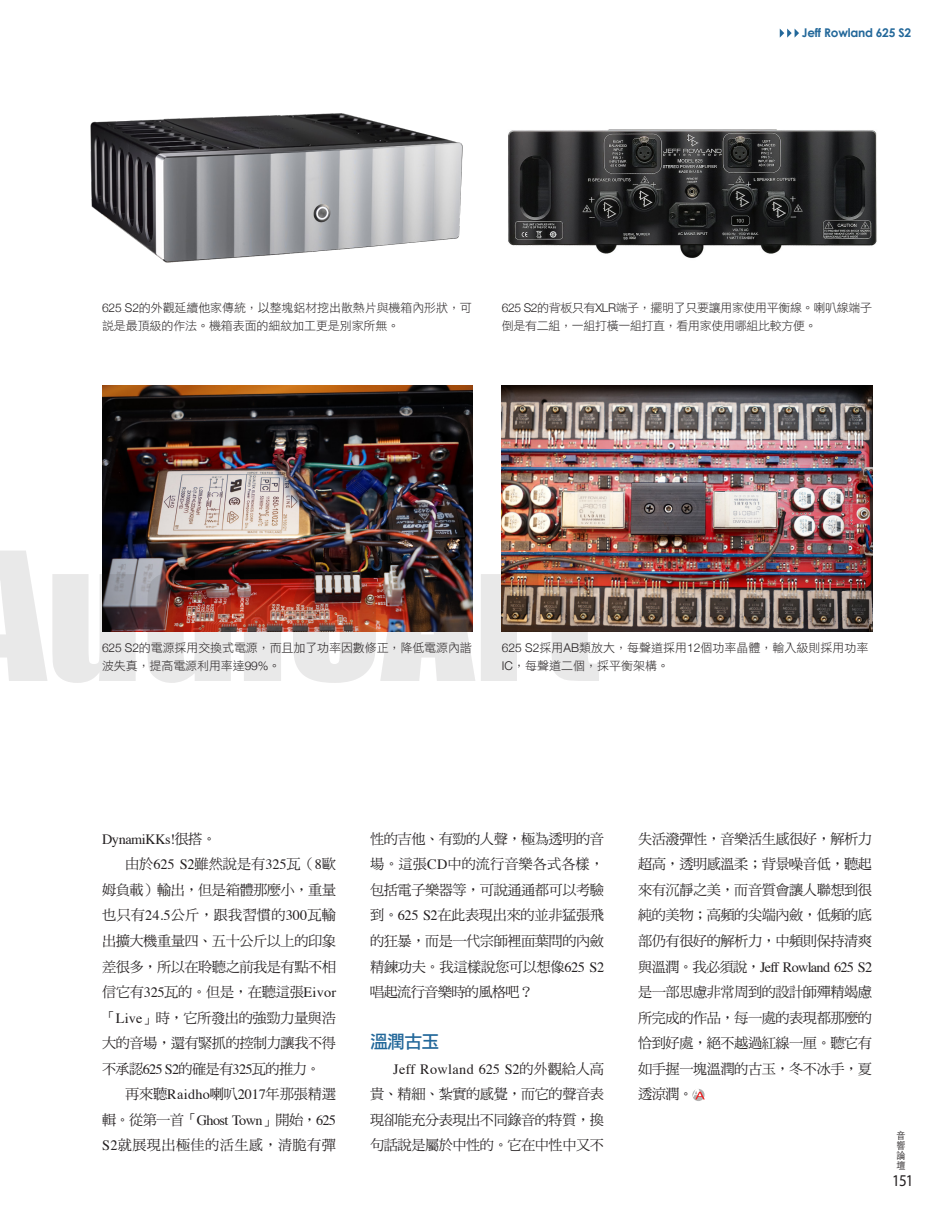
<style>
.page{position:relative;width:936px;height:1212px;background:#fff}
.page>*{position:absolute;margin:0;border:0;box-sizing:border-box;transform-origin:0 0}
.t1{font:165px "Impact";color:#231f20;scale:1.11 1}
.內標{font:18px "DF Li Hei Std W5";color:#23689a}
.t2{font:16.5px "Myriad Pro";color:#231f20;scale:.91 1}
.內文{font:14.25px/25.5px "DF Ming Std W5";letter-spacing:-.035em;color:#231f20;text-align:justify}
.內文-2{font:14.25px "Times";letter-spacing:-.03em;color:#231f20}
.t3{font:12px/18px "DF Li Hei Std W3";letter-spacing:-.01em;color:#231f20}
.t4{font:12px/18px "DF Li Hei Std W3";letter-spacing:-.03em;color:#231f20}
.t5{font:700 12px "Century Gothic";letter-spacing:-.02em;color:#23689a}
.t6{font:300 9.9px/10.2px "ST Heiti TC";color:#231f20;text-align:justify;scale:.91 1}
.s1{font-family:"Helvetica Neue";font-weight:300}
.s2{font-family:"DF Ming Std W5"}
.s3{font-family:"Times"}
</style>
<div class="page">
<svg style="left:692px;top:1089px;width:12px;height:12px"></svg>
<svg style="left:692px;top:1089px;width:12px;height:10px"></svg>
<img style="left:90px;top:113px;width:373px;height:150px">
<img style="left:508px;top:129px;width:369px;height:129px">
<img style="left:102px;top:385px;width:370px;height:247px">
<img style="left:502px;top:385px;width:370px;height:247px">
<svg style="left:779px;top:29px;width:20px;height:9px"></svg>
<p class="t5" style="left:801px;top:26px;width:111px">Jeff Rowland 625 S2</p>
<p class="t3" style="left:102px;top:299px;width:371px"><span class="s1">625 S2</span>的外觀延續他家傳統，以整塊鋁材挖出散熱片與機箱內形狀，可說是最頂級的作法。機箱表面的細紋加工更是別家所無。</p>
<p class="t4" style="left:502px;top:299px;width:371px"><span class="s1">625 S2</span>的背板只有<span class="s1">XLR</span>端子，擺明了只要讓用家使用平衡線。喇叭線端子倒是有二組，一組打橫一組打直，看用家使用哪組比較方便。</p>
<h1 class="t1" style="left:-47px;top:488px;width:583px">AudioArt</h1>
<p class="t3" style="left:102px;top:638px;width:371px"><span class="s1">625 S2</span>的電源採用交換式電源，而且加了功率因數修正，降低電源內諧波失真，提高電源利用率達<span class="s1">99%</span>。</p>
<p class="t3" style="left:502px;top:638px;width:368px"><span class="s1">625 S2</span>採用<span class="s1">AB</span>類放大，每聲道採用<span class="s1">12</span>個功率晶體，輸入級則採用功率<br><span class="s1">IC</span>，每聲道二個，採平衡架構。</p>
<p class="內文-2" style="left:102px;top:826px;width:116px">DynamiKKs!<span class="s2">很搭。</span></p>
<p class="內文" style="left:102px;top:851px;width:235px;text-indent:23px">由於<span class="s3">625 S2</span>雖然說是有<span class="s3">325</span>瓦（<span class="s3">8</span>歐姆負載）輸出，但是箱體那麼小，重量也只有<span class="s3">24.5</span>公斤，跟我習慣的<span class="s3">300</span>瓦輸出擴大機重量四、五十公斤以上的印象差很多，所以在聆聽之前我是有點不相信它有<span class="s3">325</span>瓦的。但是，在聽這張<span class="s3">Eivor</span>「<span class="s3">Live</span>」時，它所發出的強勁力量與浩大的音場，還有緊抓的控制力讓我不得不承認<span class="s3">625 S2</span>的確是有<span class="s3">325</span>瓦的推力。</p>
<p class="內文" style="left:102px;top:1081px;width:235px;text-indent:23px">再來聽<span class="s3">Raidho</span>喇叭<span class="s3">2017</span>年那張精選輯。從第一首「<span class="s3">Ghost Town</span>」開始，<span class="s3">625<br>S2</span>就展現出極佳的活生感，清脆有彈</p>
<p class="內文" style="left:370px;top:826px;width:235px">性的吉他、有勁的人聲，極為透明的音場。這張<span class="s3">CD</span>中的流行音樂各式各樣，包括電子樂器等，可說通通都可以考驗到。<span class="s3">625 S2</span>在此表現出來的並非猛張飛的狂暴，而是一代宗師裡面葉問的內斂精鍊功夫。我這樣說您可以想像<span class="s3">625 S2</span>唱起流行音樂時的風格吧？</p>
<p class="內標" style="left:370px;top:1032px;width:71px">溫潤古玉</p>
<p class="內文" style="left:370px;top:1055px;width:235px;text-indent:23px"><span class="s3">Jeff Rowland 625 S2</span>的外觀給人高貴、精細、紮實的感覺，而它的聲音表現卻能充分表現出不同錄音的特質，換句話說是屬於中性的。它在中性中又不</p>
<p class="內文" style="left:638px;top:826px;width:235px">失活潑彈性，音樂活生感很好，解析力超高，透明感溫柔；背景噪音低，聽起來有沉靜之美，而音質會讓人聯想到很純的美物；高頻的尖端內斂，低頻的底部仍有很好的解析力，中頻則保持清爽與溫潤。我必須說，<span class="s3">Jeff Rowland 625 S2</span>是一部思慮非常周到的設計師殫精竭慮所完成的作品，每一處的表現都那麼的恰到好處，絕不越過紅線一厘。聽它有如手握一塊溫潤的古玉，冬不冰手，夏透涼潤。</p>
<p class="t6" style="left:896px;top:1129px;width:11px">音響論壇</p>
<p class="t2" style="left:892px;top:1170px;width:25px">151</p>
</div>
